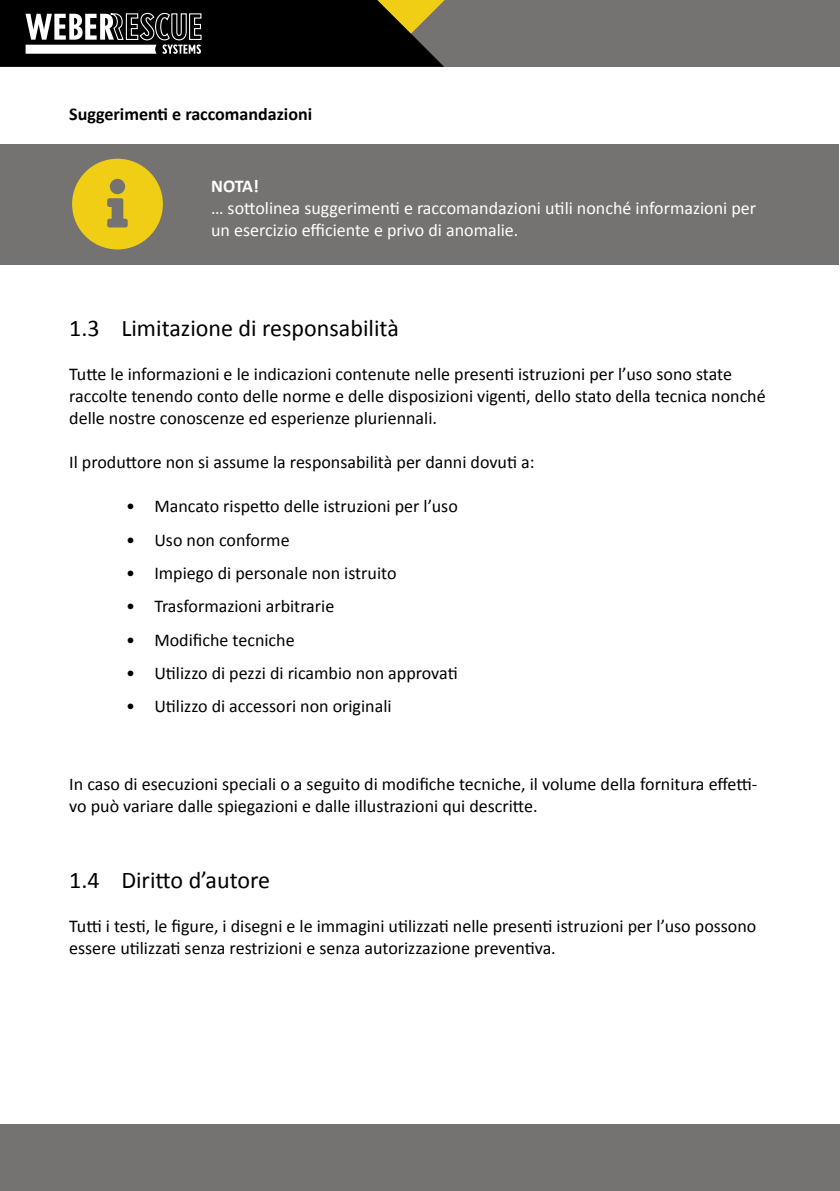
<style>
.page{position:relative;width:840px;height:1191px;background:#fff}
.page>*{position:absolute;margin:0;border:0;box-sizing:border-box;transform-origin:0 0}
.t1{font:24px "Calibri";color:#000}
.t2{font:18px/22px "Calibri";color:#000}
.t3{font:18px/22px "Calibri";color:#fff}
.t4{font:700 18px "Calibri";color:#000}
.t5{font:700 18px "Calibri";color:#fff}
</style>
<div class="page">
<div style="left:0;top:0;width:839px;height:67px;background:#757372"></div>
<div style="left:0;top:1124px;width:839px;height:67px;background:#757372"></div>
<svg style="left:0;top:0;width:445px;height:67px;background:#2a2821"></svg>
<div style="left:0;top:144px;width:838px;height:120px;background:#757372"></div>
<svg style="left:72px;top:159px;width:91px;height:90px"></svg>
<p class="t4" style="left:69px;top:103px;width:244px">Suggerimenti e raccomandazioni</p>
<p class="t5" style="left:211px;top:175px;width:49px">NOTA!</p>
<p class="t3" style="left:211px;top:197px;width:546px">… sottolinea suggerimenti e raccomandazioni utili nonché informazioni per un esercizio efficiente e privo di anomalie.</p>
<h1 class="t1" style="left:69px;top:313px;width:331px">1.3 Limitazione di responsabilità</h1>
<p class="t2" style="left:69px;top:363px;width:697px">Tutte le informazioni e le indicazioni contenute nelle presenti istruzioni per l’uso sono state raccolte tenendo conto delle norme e delle disposizioni vigenti, dello stato della tecnica nonché delle nostre conoscenze ed esperienze pluriennali.</p>
<p class="t2" style="left:69px;top:451px;width:466px">Il produttore non si assume la responsabilità per danni dovuti a:</p>
<p class="t2" style="left:126px;top:495px;width:333px">• Mancato rispetto delle istruzioni per l’uso</p>
<p class="t2" style="left:126px;top:528px;width:165px">• Uso non conforme</p>
<p class="t2" style="left:126px;top:562px;width:272px">• Impiego di personale non istruito</p>
<p class="t2" style="left:126px;top:595px;width:210px">• Trasformazioni arbitrarie</p>
<p class="t2" style="left:126px;top:628px;width:170px">• Modifiche tecniche</p>
<p class="t2" style="left:126px;top:662px;width:333px">• Utilizzo di pezzi di ricambio non approvati</p>
<p class="t2" style="left:126px;top:695px;width:267px">• Utilizzo di accessori non originali</p>
<p class="t2" style="left:69px;top:772px;width:689px">In caso di esecuzioni speciali o a seguito di modifiche tecniche, il volume della fornitura effetti&shy;vo può variare dalle spiegazioni e dalle illustrazioni qui descritte.</p>
<h1 class="t1" style="left:69px;top:865px;width:202px">1.4 Diritto d’autore</h1>
<p class="t2" style="left:69px;top:915px;width:688px">Tutti i testi, le figure, i disegni e le immagini utilizzati nelle presenti istruzioni per l’uso possono essere utilizzati senza restrizioni e senza autorizzazione preventiva.</p>
</div>
